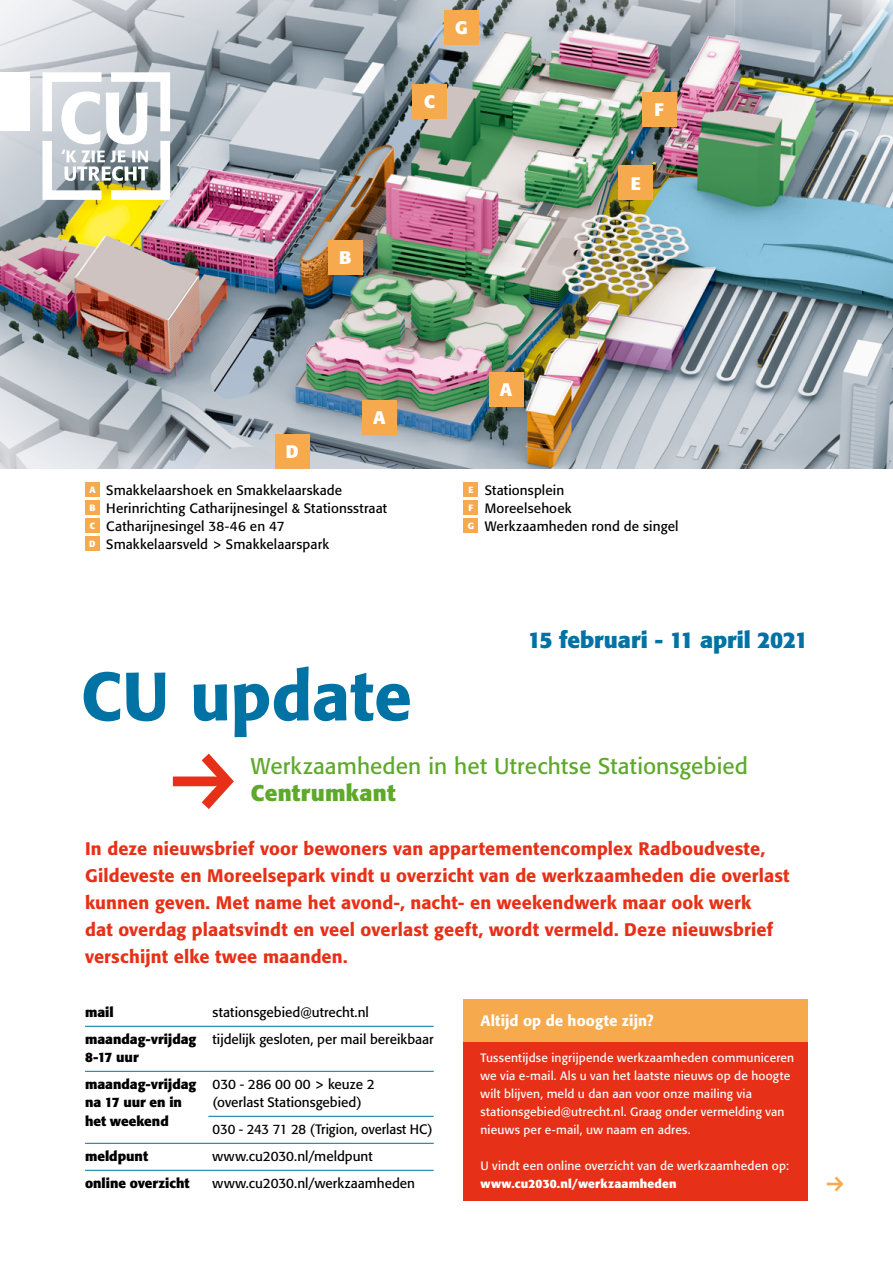
<style>
.page{position:relative;width:893px;height:1263px;background:#fff}
.page>*{position:absolute;margin:0;border:0;box-sizing:border-box;transform-origin:0 0}
._01_Kop{font:500 67.5px "Formata BQ";color:#0072a4}
._02_Quote{font:22.5px/27px "Formata BQ";letter-spacing:.01em;color:#5ea92b}
.Datum{font:700 22.5px "Formata BQ";letter-spacing:-.005em;color:#0072a4}
._04_Intro{font:500 18px/27px "Formata BQ";letter-spacing:.01em;color:#e63118}
.t1{font:700 18px "Formata BQ";color:#fff}
._07_Kadertekst{font:500 15px "Formata BQ";letter-spacing:.005em;color:#fff}
._05_Bodytekst{font:13.5px/18px "Formata BQ";letter-spacing:.005em;color:#000}
._05_Bodytekst-2{font:700 13.5px "Formata BQ";color:#000}
._07_Kadertekst-2{font:12px/18px "Formata BQ";letter-spacing:.015em;color:#fff}
.s1{font-weight:700}
</style>
<div class="page">
<img style="left:0;top:0;width:893px;height:468px">
<div style="left:362px;top:400px;width:34px;height:34px;background:#f7aa4d"></div>
<div style="left:275px;top:434px;width:34px;height:34px;background:#f7aa4d"></div>
<div style="left:328px;top:240px;width:34px;height:34px;background:#f7aa4d"></div>
<div style="left:412px;top:85px;width:34px;height:34px;background:#f7aa4d"></div>
<div style="left:489px;top:372px;width:34px;height:34px;background:#f7aa4d"></div>
<div style="left:444px;top:11px;width:34px;height:34px;background:#f7aa4d"></div>
<div style="left:642px;top:92px;width:34px;height:34px;background:#f7aa4d"></div>
<div style="left:619px;top:166px;width:34px;height:34px;background:#f7aa4d"></div>
<div style="left:463px;top:999px;width:345px;height:202px;background:#e63118"></div>
<div style="left:463px;top:999px;width:345px;height:43px;background:#f7aa4d"></div>
<div style="left:85px;top:482px;width:15px;height:15px;background:#f7aa4d"></div>
<div style="left:85px;top:500px;width:15px;height:15px;background:#f7aa4d"></div>
<div style="left:85px;top:518px;width:15px;height:15px;background:#f7aa4d"></div>
<div style="left:85px;top:536px;width:15px;height:15px;background:#f7aa4d"></div>
<div style="left:463px;top:482px;width:15px;height:15px;background:#f7aa4d"></div>
<div style="left:463px;top:500px;width:15px;height:15px;background:#f7aa4d"></div>
<div style="left:463px;top:518px;width:15px;height:15px;background:#f7aa4d"></div>
<hr style="left:85px;top:1026px;width:349px;height:1px;background:#0072a4">
<hr style="left:85px;top:1071px;width:349px;height:1px;background:#0072a4">
<hr style="left:208px;top:1116px;width:226px;height:1px;background:#0072a4">
<hr style="left:85px;top:1143px;width:349px;height:1px;background:#0072a4">
<hr style="left:85px;top:1170px;width:349px;height:1px;background:#0072a4">
<svg style="left:43px;top:72px;width:127px;height:128px"></svg>
<div style="left:0;top:72px;width:30px;height:59px;background:#fff"></div>
<h3 class="t1" style="left:455px;top:17px;width:14px">G</h3>
<h3 class="t1" style="left:424px;top:91px;width:12px">C</h3>
<h3 class="t1" style="left:339px;top:246px;width:14px">B</h3>
<h3 class="t1" style="left:286px;top:440px;width:14px">D</h3>
<h3 class="t1" style="left:373px;top:406px;width:14px">A</h3>
<h3 class="t1" style="left:500px;top:378px;width:14px">A</h3>
<h3 class="t1" style="left:654px;top:98px;width:11px">F</h3>
<h3 class="t1" style="left:631px;top:172px;width:12px">E</h3>
<p class="_05_Bodytekst" style="left:89px;top:481px;width:299px"><sup>A</sup> Smakkelaarshoek en Smakkelaarskade<br><sup>B</sup> Herinrichting Catharijnesingel &amp; Stationsstraat <sup>C</sup> Catharijnesingel 38-46 en 47<br><sup>D</sup> Smakkelaarsveld &gt; Smakkelaarspark</p>
<p class="_05_Bodytekst" style="left:468px;top:481px;width:212px"><sup>E</sup> Stationsplein<br><sup>F</sup> Moreelsehoek<br><sup>G</sup> Werkzaamheden rond de singel</p>
<p class="Datum" style="left:528px;top:626px;width:282px">15 februari - 11 april 2021</p>
<h1 class="_01_Kop" style="left:81px;top:655px;width:333px">CU update</h1>
<p class="_02_Quote" style="left:251px;top:753px;width:499px">Werkzaamheden in het Utrechtse Stationsgebied<br><span class="s1">Centrumkant</span></p>
<p class="_04_Intro" style="left:85px;top:835px;width:706px">In deze nieuwsbrief voor bewoners van appartementencomplex Radboudveste, Gildeveste en Moreelsepark vindt u overzicht van de werkzaamheden die overlast kunnen geven. Met name het avond-, nacht- en weekendwerk maar ook werk<br>dat overdag plaatsvindt en veel overlast geeft, wordt vermeld. Deze nieuwsbrief verschijnt elke twee maanden.</p>
<p class="_05_Bodytekst-2" style="left:85px;top:1004px;width:30px">mail</p>
<p class="_05_Bodytekst" style="left:213px;top:1003px;width:158px">stationsgebied@utrecht.nl</p>
<p class="_05_Bodytekst" style="left:85px;top:1030px;width:350px"><span class="s1">maandag-vrijdag</span> tijdelijk gesloten, per mail bereikbaar<br><span class="s1">8-17 uur</span></p>
<p class="_05_Bodytekst" style="left:85px;top:1075px;width:291px"><span class="s1">maandag-vrijdag</span> 030 - 286 00 00 &gt; keuze 2</p>
<p class="_05_Bodytekst-2" style="left:85px;top:1094px;width:98px">na 17 uur en in</p>
<p class="_05_Bodytekst" style="left:213px;top:1093px;width:151px">(overlast Stationsgebied)</p>
<p class="_05_Bodytekst-2" style="left:85px;top:1113px;width:85px">het weekend</p>
<p class="_05_Bodytekst" style="left:213px;top:1120px;width:222px">030 - 243 71 28 (Trigion, overlast HC)</p>
<p class="_05_Bodytekst-2" style="left:85px;top:1148px;width:65px">meldpunt</p>
<p class="_05_Bodytekst" style="left:213px;top:1147px;width:162px">www.cu2030.nl/meldpunt</p>
<p class="_05_Bodytekst-2" style="left:85px;top:1175px;width:106px">online overzicht</p>
<p class="_05_Bodytekst" style="left:213px;top:1174px;width:204px">www.cu2030.nl/werkzaamheden</p>
<p class="_07_Kadertekst" style="left:480px;top:1012px;width:175px">Altijd op de hoogte zijn?</p>
<p class="_07_Kadertekst-2" style="left:480px;top:1049px;width:315px">Tussentijdse ingrijpende werkzaamheden communiceren we via e-mail. Als u van het laatste nieuws op de hoogte wilt blijven, meld u dan aan voor onze mailing via stationsgebied@utrecht.nl. Graag onder vermelding van nieuws per e-mail, uw naam en adres.</p>
<p class="_07_Kadertekst-2" style="left:480px;top:1157px;width:310px">U vindt een online overzicht van de werkzaamheden op: <span class="s1">www.cu2030.nl/werkzaamheden</span></p>
</div>
